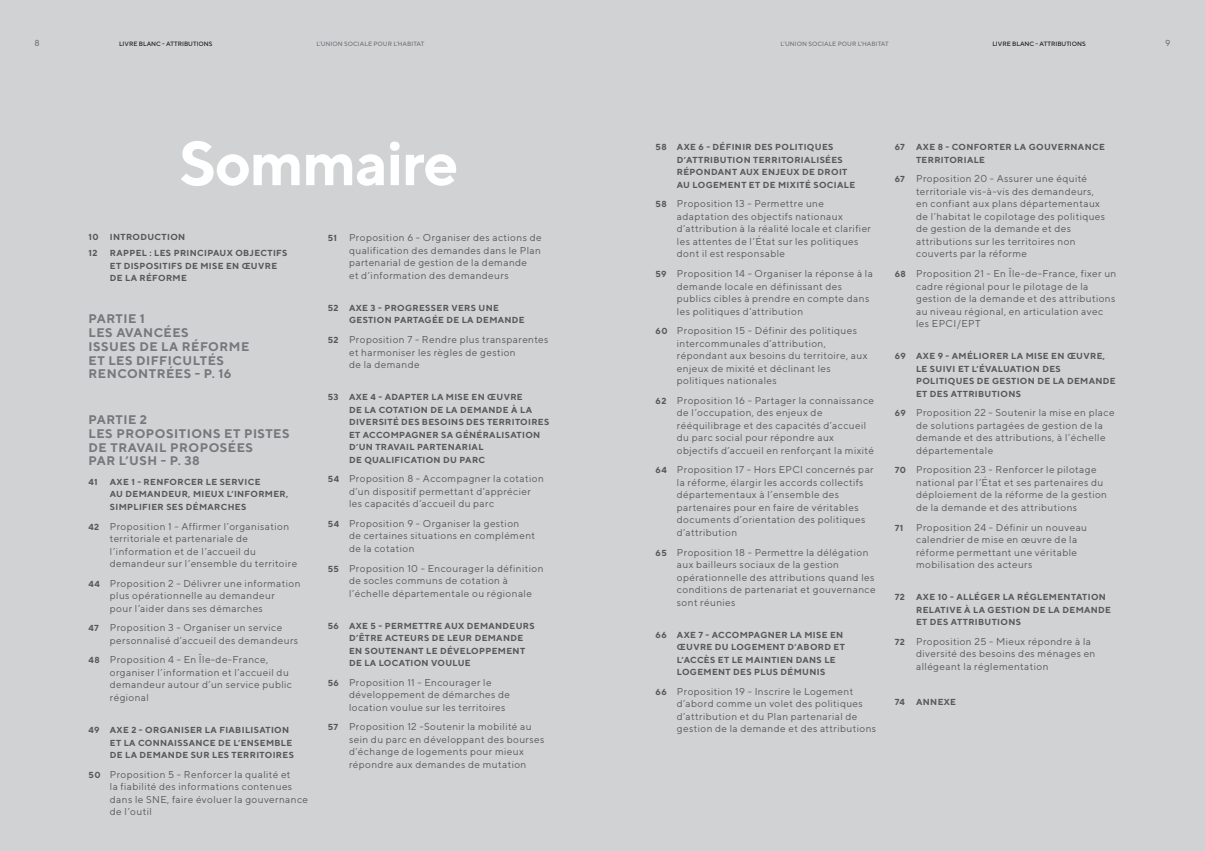
<style>
.page{position:relative;width:1205px;height:851px;background:#fff}
.page>*{position:absolute;margin:0;border:0;box-sizing:border-box;transform-origin:0 0}
.TITRE_NOUVEAU_NIVEAU{font:700 61.88px "TT Norms";letter-spacing:-.025em;color:#fff}
.SOMMAIRE_1{font:700 12.5px/13.8px "TT Norms";letter-spacing:.04em;color:#76787b}
.SOMMAIRE_3{font:10px/12.5px "TT Norms";letter-spacing:.04em;color:#57585a}
.SOMMAIRE_2{font:700 8.75px/12.5px "TT Norms";letter-spacing:.04em;color:#57585a}
.SOMMAIRE_3-2{font:700 8.75px "TT Norms";color:#57585a}
.t1{font:500 8.75px "TT Norms";color:#76787b}
.t2{font:500 6.25px "TT Norms";color:#76787b}
.t3{font:500 6.25px "TT Norms";color:#231f20}
.s1{font-weight:700;font-size:8.75px}
</style>
<div class="page">
<div style="left:0;top:0;width:1205px;height:850px;background:#d1d2d4"></div>
<p class="t1" style="left:34px;top:38px;width:7px">8</p>
<p class="t3" style="left:119px;top:40px;width:95px">LIVRE BLANC - ATTRIBUTIONS</p>
<p class="t2" style="left:316px;top:40px;width:109px">L’UNION SOCIALE POUR L’HABITAT</p>
<p class="t2" style="left:780px;top:40px;width:109px">L’UNION SOCIALE POUR L’HABITAT</p>
<p class="t3" style="left:992px;top:40px;width:95px">LIVRE BLANC - ATTRIBUTIONS</p>
<p class="t1" style="left:1165px;top:38px;width:7px">9</p>
<p class="TITRE_NOUVEAU_NIVEAU" style="left:179px;top:124px;width:281px">Sommaire</p>
<p class="SOMMAIRE_2" style="left:89px;top:230px;width:12px">10</p>
<p class="SOMMAIRE_2" style="left:110px;top:230px;width:77px">INTRODUCTION</p>
<p class="SOMMAIRE_2" style="left:89px;top:246px;width:10px">12</p>
<p class="SOMMAIRE_2" style="left:110px;top:246px;width:179px">RAPPEL : LES PRINCIPAUX OBJECTIFS<br>ET DISPOSITIFS DE MISE EN ŒUVRE<br>DE LA RÉFORME</p>
<p class="SOMMAIRE_1" style="left:89px;top:312px;width:162px">PARTIE 1<br>LES AVANCÉES<br>ISSUES DE LA RÉFORME<br>ET LES DIFFICULTÉS<br>RENCONTRÉES - P. 16</p>
<p class="SOMMAIRE_1" style="left:89px;top:412px;width:202px">PARTIE 2<br>LES PROPOSITIONS ET PISTES<br>DE TRAVAIL PROPOSÉES<br>PAR L’USH - P. 38</p>
<p class="SOMMAIRE_2" style="left:89px;top:475px;width:11px">41</p>
<p class="SOMMAIRE_2" style="left:110px;top:475px;width:180px">AXE 1 - RENFORCER LE SERVICE<br>AU DEMANDEUR, MIEUX L’INFORMER,<br>SIMPLIFIER SES DÉMARCHES</p>
<p class="SOMMAIRE_3" style="left:110px;top:519px;width:189px;text-indent:-21px"><span class="s1">42</span> Proposition 1 - Affirmer l’organisation territoriale et partenariale de l’information et de l’accueil du demandeur sur l’ensemble du territoire</p>
<p class="SOMMAIRE_3" style="left:110px;top:576px;width:192px;text-indent:-21px"><span class="s1">44</span> Proposition 2 - Délivrer une information plus opérationnelle au demandeur<br>pour l’aider dans ses démarches</p>
<p class="SOMMAIRE_3" style="left:110px;top:621px;width:190px;text-indent:-21px"><span class="s1">47</span> Proposition 3 - Organiser un service personnalisé d’accueil des demandeurs</p>
<p class="SOMMAIRE_3" style="left:110px;top:653px;width:184px;text-indent:-21px"><span class="s1">48</span> Proposition 4 - En Île-de-France, organiser l’information et l’accueil du demandeur autour d’un service public régional</p>
<p class="SOMMAIRE_2" style="left:110px;top:723px;width:186px;text-indent:-21px">49 AXE 2 - ORGANISER LA FIABILISATION<br>ET LA CONNAISSANCE DE L’ENSEMBLE<br>DE LA DEMANDE SUR LES TERRITOIRES</p>
<p class="SOMMAIRE_3" style="left:110px;top:767px;width:200px;text-indent:-21px"><span class="s1">50</span> Proposition 5 - Renforcer la qualité et<br>la fiabilité des informations contenues dans le SNE, faire évoluer la gouvernance de l’outil</p>
<p class="SOMMAIRE_3" style="left:349px;top:231px;width:194px;text-indent:-21px"><span class="s1">51</span> Proposition 6 - Organiser des actions de qualification des demandes dans le Plan partenarial de gestion de la demande<br>et d’information des demandeurs</p>
<p class="SOMMAIRE_2" style="left:349px;top:301px;width:177px;text-indent:-21px">52 AXE 3 - PROGRESSER VERS UNE<br>GESTION PARTAGÉE DE LA DEMANDE</p>
<p class="SOMMAIRE_3" style="left:349px;top:333px;width:201px;text-indent:-21px"><span class="s1">52</span> Proposition 7 - Rendre plus transparentes et harmoniser les règles de gestion<br>de la demande</p>
<p class="SOMMAIRE_2" style="left:349px;top:390px;width:202px;text-indent:-21px">53 AXE 4 - ADAPTER LA MISE EN ŒUVRE<br>DE LA COTATION DE LA DEMANDE À LA<br>DIVERSITÉ DES BESOINS DES TERRITOIRES<br>ET ACCOMPAGNER SA GÉNÉRALISATION<br>D’UN TRAVAIL PARTENARIAL<br>DE QUALIFICATION DU PARC</p>
<p class="SOMMAIRE_3" style="left:349px;top:472px;width:196px;text-indent:-21px"><span class="s1">54</span> Proposition 8 - Accompagner la cotation d’un dispositif permettant d’apprécier les capacités d’accueil du parc</p>
<p class="SOMMAIRE_3" style="left:349px;top:517px;width:188px;text-indent:-21px"><span class="s1">54</span> Proposition 9 - Organiser la gestion<br>de certaines situations en complément de la cotation</p>
<p class="SOMMAIRE_3" style="left:349px;top:561px;width:196px;text-indent:-21px"><span class="s1">55</span> Proposition 10 - Encourager la définition de socles communs de cotation à l’échelle départementale ou régionale</p>
<p class="SOMMAIRE_2" style="left:349px;top:619px;width:187px;text-indent:-21px">56 AXE 5 - PERMETTRE AUX DEMANDEURS<br>D’ÊTRE ACTEURS DE LEUR DEMANDE<br>EN SOUTENANT LE DÉVELOPPEMENT<br>DE LA LOCATION VOULUE</p>
<p class="SOMMAIRE_3" style="left:349px;top:675px;width:163px;text-indent:-21px"><span class="s1">56</span> Proposition 11 - Encourager le développement de démarches de location voulue sur les territoires</p>
<p class="SOMMAIRE_3" style="left:349px;top:720px;width:197px;text-indent:-21px"><span class="s1">57</span> Proposition 12 -Soutenir la mobilité au sein du parc en développant des bourses d’échange de logements pour mieux répondre aux demandes de mutation</p>
<p class="SOMMAIRE_2" style="left:677px;top:141px;width:180px;text-indent:-21px">58 AXE 6 - DÉFINIR DES POLITIQUES<br>D’ATTRIBUTION TERRITORIALISÉES<br>RÉPONDANT AUX ENJEUX DE DROIT<br>AU LOGEMENT ET DE MIXITÉ SOCIALE</p>
<p class="SOMMAIRE_3" style="left:677px;top:197px;width:196px;text-indent:-21px"><span class="s1">58</span> Proposition 13 - Permettre une adaptation des objectifs nationaux d’attribution à la réalité locale et clarifier les attentes de l’État sur les politiques dont il est responsable</p>
<p class="SOMMAIRE_3" style="left:677px;top:267px;width:197px;text-indent:-21px"><span class="s1">59</span> Proposition 14 - Organiser la réponse à la demande locale en définissant des publics cibles à prendre en compte dans les politiques d’attribution</p>
<p class="SOMMAIRE_3" style="left:677px;top:324px;width:192px;text-indent:-21px"><span class="s1">60</span> Proposition 15 - Définir des politiques intercommunales d’attribution, répondant aux besoins du territoire, aux enjeux de mixité et déclinant les politiques nationales</p>
<p class="SOMMAIRE_3" style="left:677px;top:394px;width:199px;text-indent:-21px"><span class="s1">62</span> Proposition 16 - Partager la connaissance de l’occupation, des enjeux de rééquilibrage et des capacités d’accueil du parc social pour répondre aux objectifs d’accueil en renforçant la mixité</p>
<p class="SOMMAIRE_3" style="left:677px;top:463px;width:198px;text-indent:-21px"><span class="s1">64</span> Proposition 17 - Hors EPCI concernés par la réforme, élargir les accords collectifs départementaux à l’ensemble des partenaires pour en faire de véritables documents d’orientation des politiques d’attribution</p>
<p class="SOMMAIRE_3" style="left:677px;top:545px;width:200px;text-indent:-21px"><span class="s1">65</span> Proposition 18 - Permettre la délégation aux bailleurs sociaux de la gestion opérationnelle des attributions quand les conditions de partenariat et gouvernance sont réunies</p>
<p class="SOMMAIRE_2" style="left:677px;top:628px;width:170px;text-indent:-21px">66 AXE 7 - ACCOMPAGNER LA MISE EN<br>ŒUVRE DU LOGEMENT D’ABORD ET<br>L’ACCÈS ET LE MAINTIEN DANS LE<br>LOGEMENT DES PLUS DÉMUNIS</p>
<p class="SOMMAIRE_3" style="left:677px;top:684px;width:201px;text-indent:-21px"><span class="s1">66</span> Proposition 19 - Inscrire le Logement d’abord comme un volet des politiques d’attribution et du Plan partenarial de gestion de la demande et des attributions</p>
<p class="SOMMAIRE_2" style="left:895px;top:141px;width:12px">67</p>
<p class="SOMMAIRE_2" style="left:916px;top:141px;width:190px">AXE 8 - CONFORTER LA GOUVERNANCE<br>TERRITORIALE</p>
<p class="SOMMAIRE_3" style="left:916px;top:172px;width:191px;text-indent:-21px"><span class="s1">67</span> Proposition 20 - Assurer une équité territoriale vis-à-vis des demandeurs, en confiant aux plans départementaux de l’habitat le copilotage des politiques de gestion de la demande et des attributions sur les territoires non couverts par la réforme</p>
<p class="SOMMAIRE_3" style="left:916px;top:267px;width:202px;text-indent:-21px"><span class="s1">68</span> Proposition 21 - En Île-de-France, fixer un cadre régional pour le pilotage de la gestion de la demande et des attributions au niveau régional, en articulation avec les EPCI/EPT</p>
<p class="SOMMAIRE_2" style="left:916px;top:349px;width:201px;text-indent:-21px">69 AXE 9 - AMÉLIORER LA MISE EN ŒUVRE,<br>LE SUIVI ET L’ÉVALUATION DES<br>POLITIQUES DE GESTION DE LA DEMANDE<br>ET DES ATTRIBUTIONS</p>
<p class="SOMMAIRE_3" style="left:916px;top:406px;width:200px;text-indent:-21px"><span class="s1">69</span> Proposition 22 - Soutenir la mise en place de solutions partagées de gestion de la demande et des attributions, à l’échelle départementale</p>
<p class="SOMMAIRE_3" style="left:916px;top:463px;width:192px;text-indent:-21px"><span class="s1">70</span> Proposition 23 - Renforcer le pilotage national par l’État et ses partenaires du déploiement de la réforme de la gestion de la demande et des attributions</p>
<p class="SOMMAIRE_3-2" style="left:895px;top:522px;width:10px">71</p>
<p class="SOMMAIRE_3" style="left:916px;top:520px;width:173px">Proposition 24 - Définir un nouveau calendrier de mise en œuvre de la réforme permettant une véritable mobilisation des acteurs</p>
<p class="SOMMAIRE_2" style="left:895px;top:590px;width:12px">72</p>
<p class="SOMMAIRE_2" style="left:916px;top:590px;width:196px">AXE 10 - ALLÉGER LA RÉGLEMENTATION<br>RELATIVE À LA GESTION DE LA DEMANDE<br>ET DES ATTRIBUTIONS</p>
<p class="SOMMAIRE_3" style="left:916px;top:634px;width:181px;text-indent:-21px"><span class="s1">72</span> Proposition 25 - Mieux répondre à la diversité des besoins des ménages en allégeant la réglementation</p>
<p class="SOMMAIRE_2" style="left:895px;top:695px;width:12px">74</p>
<p class="SOMMAIRE_2" style="left:916px;top:695px;width:41px">ANNEXE</p>
</div>
